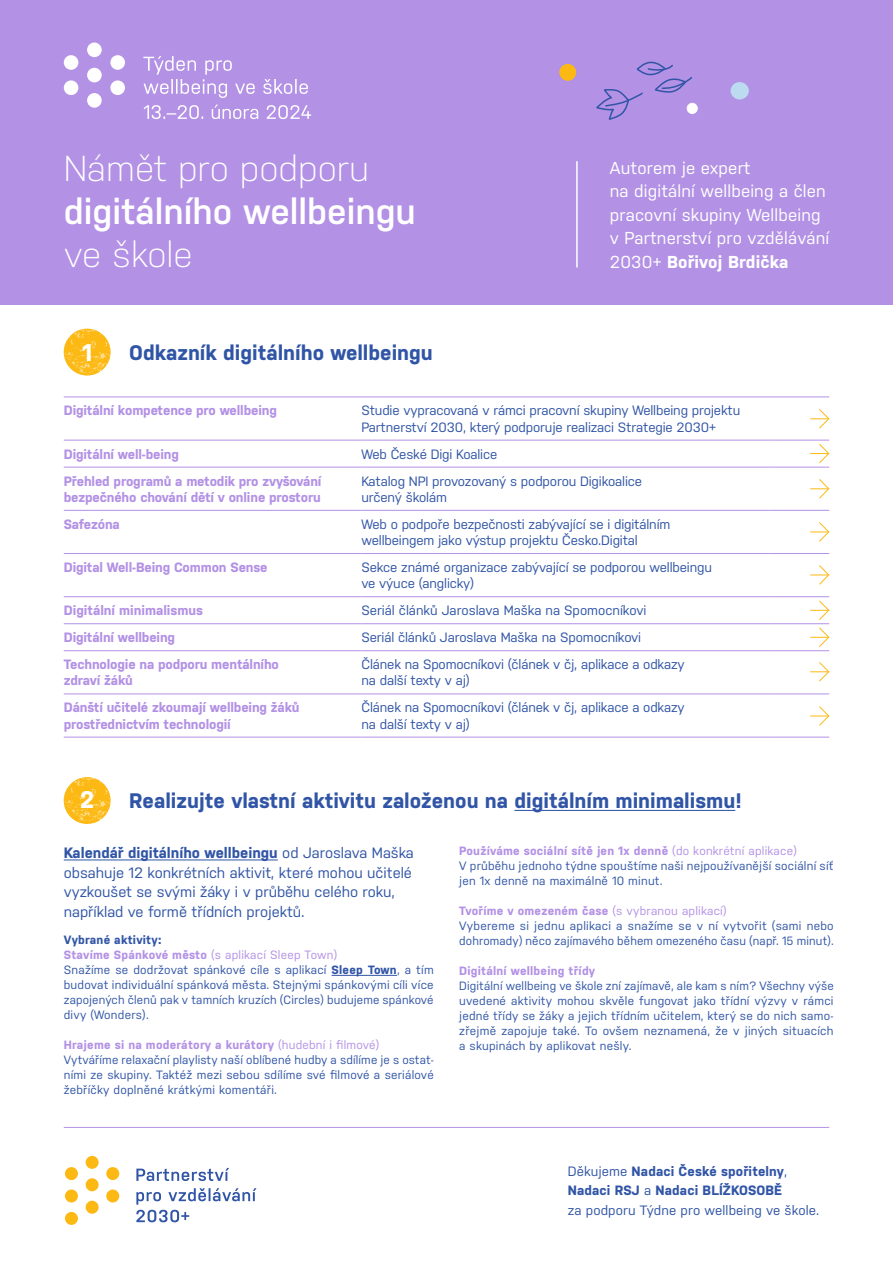
<style>
.page{position:relative;width:893px;height:1263px;background:#fff}
.page>*{position:absolute;margin:0;border:0;box-sizing:border-box;transform-origin:0 0}
.t1{font:300 36px "Nudista";color:#fff}
.t2{font:600 36px "Nudista";color:#fff}
.t3{font:700 24px "Nudista";color:#fff}
.t4{font:700 21px "Nudista";color:#3155a6}
.t5{font:17.25px/23.4px "Nudista";letter-spacing:.01em;color:#fff}
.t6{font:15px/19.5px "Nudista";color:#3155a6}
.t7{font:13.5px/16.2px "Nudista";letter-spacing:-.01em;color:#3155a6}
.t8{font:700 13.5px/16.2px "Nudista";letter-spacing:-.01em;color:#b391e5}
.t9{font:700 13.5px/19.5px "Nudista";letter-spacing:.01em;color:#3155a6}
.t10{font:12px/15px "Nudista";letter-spacing:.02em;color:#3155a6}
.t11{font:700 12px "Nudista";letter-spacing:.02em;color:#b391e5}
.s1{font-weight:700}
.s2{font-weight:700;color:#b391e5}
.s3{color:#b391e5}
.s4{font-weight:400}
</style>
<div class="page">
<div style="left:0;top:0;width:893px;height:304px;background:#b391e5"></div>
<div style="left:687px;top:103px;width:10px;height:10px;background:#fff;border-radius:50%"></div>
<div style="left:687px;top:103px;width:10px;height:10px;border:1px solid #fff;border-radius:50%"></div>
<div style="left:559px;top:64px;width:17px;height:17px;background:#fdb913;border-radius:50%"></div>
<div style="left:730px;top:82px;width:19px;height:17px;background:#bcdbf1;border-radius:50%"></div>
<svg style="left:596px;top:61px;width:98px;height:59px"></svg>
<hr style="left:332px;top:975px;width:65px;height:1px;background:#3155a6">
<hr style="left:64px;top:1127px;width:765px;height:1px;background:#b391e5">
<div style="left:87px;top:43px;width:15px;height:14px;background:#fff;border-radius:50%"></div>
<div style="left:110px;top:80px;width:15px;height:15px;background:#fff;border-radius:50%"></div>
<div style="left:64px;top:55px;width:14px;height:15px;background:#fff;border-radius:50%"></div>
<div style="left:64px;top:80px;width:14px;height:15px;background:#fff;border-radius:50%"></div>
<div style="left:110px;top:55px;width:15px;height:15px;background:#fff;border-radius:50%"></div>
<div style="left:87px;top:93px;width:15px;height:15px;background:#fff;border-radius:50%"></div>
<div style="left:87px;top:68px;width:15px;height:14px;background:#fff;border-radius:50%"></div>
<svg style="left:144px;top:105px;width:167px;height:14px"></svg>
<svg style="left:143px;top:56px;width:165px;height:42px"></svg>
<hr style="left:576px;top:161px;width:2px;height:106px;background:#fff">
<svg style="left:136px;top:1188px;width:121px;height:34px"></svg>
<svg style="left:136px;top:1168px;width:93px;height:13px"></svg>
<div style="left:86px;top:1156px;width:13px;height:13px;background:#fdb913;border-radius:50%"></div>
<div style="left:106px;top:1189px;width:13px;height:13px;background:#fdb913;border-radius:50%"></div>
<div style="left:65px;top:1167px;width:13px;height:13px;background:#fdb913;border-radius:50%"></div>
<div style="left:65px;top:1189px;width:13px;height:13px;background:#fdb913;border-radius:50%"></div>
<div style="left:106px;top:1167px;width:13px;height:13px;background:#fdb913;border-radius:50%"></div>
<div style="left:86px;top:1201px;width:13px;height:13px;background:#fdb913;border-radius:50%"></div>
<div style="left:86px;top:1178px;width:13px;height:13px;background:#fdb913;border-radius:50%"></div>
<div style="left:65px;top:1212px;width:13px;height:13px;background:#fdb913;border-radius:50%"></div>
<hr style="left:64px;top:859px;width:214px;height:1px;background:#3155a6">
<hr style="left:64px;top:396px;width:297px;height:1px;background:#b391e5">
<hr style="left:361px;top:396px;width:409px;height:1px;background:#b391e5">
<hr style="left:770px;top:396px;width:59px;height:1px;background:#b391e5">
<hr style="left:64px;top:440px;width:297px;height:1px;background:#b391e5">
<hr style="left:361px;top:440px;width:409px;height:1px;background:#b391e5">
<hr style="left:770px;top:440px;width:59px;height:1px;background:#b391e5">
<hr style="left:64px;top:467px;width:297px;height:1px;background:#b391e5">
<hr style="left:361px;top:467px;width:409px;height:1px;background:#b391e5">
<hr style="left:770px;top:467px;width:59px;height:1px;background:#b391e5">
<hr style="left:64px;top:510px;width:297px;height:1px;background:#b391e5">
<hr style="left:361px;top:510px;width:409px;height:1px;background:#b391e5">
<hr style="left:770px;top:510px;width:59px;height:1px;background:#b391e5">
<hr style="left:64px;top:553px;width:297px;height:1px;background:#b391e5">
<hr style="left:361px;top:553px;width:409px;height:1px;background:#b391e5">
<hr style="left:770px;top:553px;width:59px;height:1px;background:#b391e5">
<hr style="left:64px;top:596px;width:297px;height:1px;background:#b391e5">
<hr style="left:361px;top:596px;width:409px;height:1px;background:#b391e5">
<hr style="left:770px;top:596px;width:59px;height:1px;background:#b391e5">
<hr style="left:64px;top:623px;width:297px;height:1px;background:#b391e5">
<hr style="left:361px;top:623px;width:409px;height:1px;background:#b391e5">
<hr style="left:770px;top:623px;width:59px;height:1px;background:#b391e5">
<hr style="left:64px;top:650px;width:297px;height:1px;background:#b391e5">
<hr style="left:361px;top:650px;width:409px;height:1px;background:#b391e5">
<hr style="left:770px;top:650px;width:59px;height:1px;background:#b391e5">
<hr style="left:64px;top:693px;width:297px;height:1px;background:#b391e5">
<hr style="left:361px;top:693px;width:409px;height:1px;background:#b391e5">
<hr style="left:770px;top:693px;width:59px;height:1px;background:#b391e5">
<hr style="left:64px;top:737px;width:297px;height:1px;background:#b391e5">
<hr style="left:361px;top:737px;width:409px;height:1px;background:#b391e5">
<hr style="left:770px;top:737px;width:59px;height:1px;background:#b391e5">
<hr style="left:514px;top:810px;width:221px;height:1px;background:#3155a6">
<img style="left:64px;top:777px;width:47px;height:47px;border-radius:23px">
<img style="left:64px;top:329px;width:47px;height:46px;border-radius:23px">
<svg style="left:810px;top:409px;width:20px;height:20px"></svg>
<svg style="left:810px;top:443px;width:20px;height:21px"></svg>
<svg style="left:810px;top:479px;width:20px;height:20px"></svg>
<svg style="left:810px;top:522px;width:20px;height:20px"></svg>
<svg style="left:810px;top:565px;width:20px;height:20px"></svg>
<svg style="left:810px;top:600px;width:20px;height:20px"></svg>
<svg style="left:810px;top:627px;width:20px;height:20px"></svg>
<svg style="left:810px;top:662px;width:20px;height:20px"></svg>
<svg style="left:810px;top:706px;width:20px;height:20px"></svg>
<h1 class="t1" style="left:64px;top:143px;width:307px">Námět pro podporu</h1>
<h1 class="t2" style="left:64px;top:185px;width:354px">digitálního wellbeingu</h1>
<h1 class="t1" style="left:64px;top:229px;width:130px">ve škole</h1>
<h2 class="t3" style="left:82px;top:335px;width:12px">1</h2>
<h3 class="t4" style="left:129px;top:337px;width:305px">Odkazník digitálního wellbeingu</h3>
<h3 class="t5" style="left:610px;top:155px;width:221px">Autorem je expert<br>na digitální wellbeing a člen pracovní skupiny Wellbeing v Partnerství pro vzdělávání<br>2030+ <span class="s1">Bořivoj Brdička</span></h3>
<p class="t8" style="left:64px;top:401px;width:215px">Digitální kompetence pro wellbeing</p>
<p class="t7" style="left:361px;top:401px;width:380px">Studie vypracovaná v rámci pracovní skupiny Wellbeing projektu<br>Partnerství 2030, který podporuje realizaci Strategie 2030+</p>
<p class="t8" style="left:64px;top:445px;width:117px">Digitální well-being</p>
<p class="t7" style="left:361px;top:445px;width:137px">Web České Digi Koalice</p>
<p class="t8" style="left:64px;top:472px;width:259px">Přehled programů a metodik pro zvyšování bezpečného chování dětí v online prostoru</p>
<p class="t7" style="left:361px;top:472px;width:282px">Katalog NPI provozovaný s podporou Digikoalice určený školám</p>
<p class="t8" style="left:64px;top:515px;width:58px">Safezóna</p>
<p class="t7" style="left:361px;top:515px;width:310px">Web o podpoře bezpečnosti zabývající se i digitálním wellbeingem jako výstup projektu Česko.Digital</p>
<p class="t8" style="left:64px;top:558px;width:205px">Digital Well-Being Common Sense</p>
<p class="t7" style="left:361px;top:558px;width:352px">Sekce známé organizace zabývající se podporou wellbeingu ve výuce (anglicky)</p>
<p class="t8" style="left:64px;top:601px;width:141px">Digitální minimalismus</p>
<p class="t7" style="left:361px;top:601px;width:287px">Seriál článků Jaroslava Maška na Spomocníkovi</p>
<p class="t8" style="left:64px;top:628px;width:113px">Digitální wellbeing</p>
<p class="t7" style="left:361px;top:628px;width:281px">Seriál článků Jaroslava Maška na Spomocníkovi</p>
<p class="t8" style="left:64px;top:655px;width:217px">Technologie na podporu mentálního zdraví žáků</p>
<p class="t7" style="left:361px;top:655px;width:325px">Článek na Spomocníkovi (článek v čj, aplikace a odkazy na další texty v aj)</p>
<p class="t8" style="left:64px;top:698px;width:237px">Dánští učitelé zkoumají wellbeing žáků prostřednictvím technologií</p>
<p class="t7" style="left:361px;top:698px;width:325px">Článek na Spomocníkovi (článek v čj, aplikace a odkazy na další texty v aj)</p>
<h2 class="t3" style="left:80px;top:782px;width:16px">2</h2>
<h3 class="t4" style="left:129px;top:785px;width:614px">Realizujte vlastní aktivitu založenou na digitálním minimalismu!</h3>
<p class="t6" style="left:64px;top:842px;width:352px"><span class="s1">Kalendář digitálního wellbeingu</span> od Jaroslava Maška obsahuje 12 konkrétních aktivit, které mohou učitelé vyzkoušet se svými žáky i v průběhu celého roku, například ve formě třídních projektů.</p>
<p class="t10" style="left:64px;top:931px;width:371px"><span class="s1">Vybrané aktivity:<br></span><span class="s2">Stavíme Spánkové město</span> <span class="s3">(s aplikací Sleep Town)<br></span>Snažíme se dodržovat spánkové cíle s aplikací <span class="s1">Sleep Town</span>, a tím budovat individuální spánková města. Stejnými spánkovými cíli více zapojených členů pak v tamních kruzích (Circles) budujeme spánkové divy (Wonders).</p>
<p class="t10" style="left:64px;top:1036px;width:371px"><span class="s2">Hrajeme si na moderátory a kurátory</span> <span class="s3">(hudební i filmové)<br></span>Vytváříme relaxační playlisty naší oblíbené hudby a sdílíme je s ostat&shy;ními ze skupiny. Taktéž mezi sebou sdílíme své filmové a seriálové žebříčky doplněné krátkými komentáři.</p>
<p class="t10" style="left:459px;top:842px;width:376px"><span class="s2">Používáme sociální sítě jen 1x denně</span> <span class="s3">(do konkrétní aplikace)<br></span>V průběhu jednoho týdne spouštíme naši nejpoužívanější sociální síť jen 1x denně na maximálně 10 minut.</p>
<p class="t10" style="left:459px;top:902px;width:376px"><span class="s2">Tvoříme v omezeném čase</span> <span class="s3">(s vybranou aplikací)<br></span>Vybereme si jednu aplikaci a snažíme se v ní vytvořit (sami nebo dohromady) něco zajímavého během omezeného času (např. 15 minut).</p>
<p class="t11" style="left:459px;top:962px;width:138px">Digitální wellbeing třídy</p>
<p class="t10" style="left:459px;top:977px;width:376px;text-align:justify">Digitální wellbeing ve škole zní zajímavě, ale kam s ním? Všechny výše uvedené aktivity mohou skvěle fungovat jako třídní výzvy v rámci jedné třídy se žáky a jejich třídním učitelem, který se do nich samo&shy;zřejmě zapojuje také. To ovšem neznamená, že v jiných situacích a skupinách by aplikovat nešly.</p>
<p class="t9" style="left:568px;top:1160px;width:253px"><span class="s4">Děkujeme</span> Nadaci České spořitelny<span class="s4">,<br></span>Nadaci RSJ <span class="s4">a</span> Nadaci BLÍŽKOSOBĚ<br><span class="s4">za podporu Týdne pro wellbeing ve škole.</span></p>
</div>
